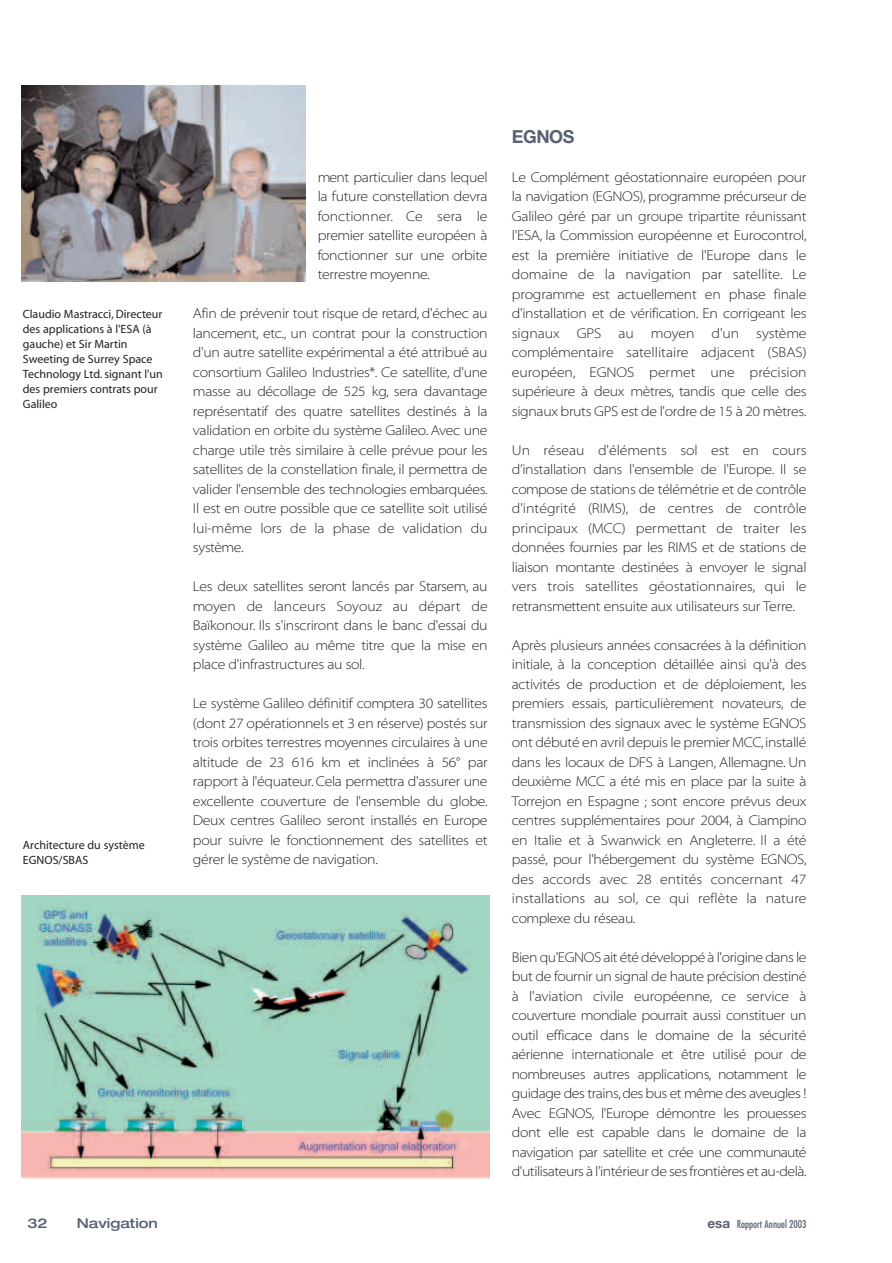
<style>
.page{position:relative;width:892px;height:1263px;background:#fff}
.page>*{position:absolute;margin:0;border:0;box-sizing:border-box;transform-origin:0 0}
.t1{font:700 18px "Helvetica Neue";letter-spacing:-.02em;color:#596176}
.t2{font:14.25px/19.5px "Myriad MM 215 700";letter-spacing:-.02em;color:#231f20;text-align:justify}
.t3{font:500 expanded 13.5px "Helvetica Neue";color:#596176}
.t4{font:12px/15px "Myriad MM 400 600";color:#231f20}
.t5{font:condensed 10.5px "Futura";color:#596176}
.s1{font-family:"Helvetica Neue";font-weight:700;font-stretch:normal;font-size:13.5px}
</style>
<div class="page">
<svg style="left:21px;top:85px;width:469px;height:1094px"></svg>
<p class="t4" style="left:23px;top:308px;width:141px">Claudio Mastracci, Directeur des applications à l'ESA (à gauche) et Sir Martin<br>Sweeting de Surrey Space<br>Technology Ltd. signant l'un des premiers contrats pour<br>Galileo</p>
<p class="t4" style="left:23px;top:839px;width:123px;line-height:14.4px">Architecture du système<br>EGNOS/SBAS</p>
<p class="t2" style="left:318px;top:168px;width:171px">ment particulier dans lequel la future constellation devra fonctionner. Ce sera le premier satellite européen à fonctionner sur une orbite terrestre moyenne.</p>
<p class="t2" style="left:193px;top:305px;width:296px">Afin de prévenir tout risque de retard, d'échec au lancement, etc., un contrat pour la construction d'un autre satellite expérimental a été attribué au consortium Galileo Industries*. Ce satellite, d'une masse au décollage de 525 kg, sera davantage représentatif des quatre satellites destinés à la validation en orbite du système Galileo. Avec une charge utile très similaire à celle prévue pour les satellites de la constellation finale, il permettra de valider l'ensemble des technologies embarquées.<br>Il est en outre possible que ce satellite soit utilisé lui-même lors de la phase de validation du système.</p>
<p class="t2" style="left:193px;top:578px;width:296px">Les deux satellites seront lancés par Starsem, au moyen de lanceurs Soyouz au départ de Baïkonour. Ils s'inscriront dans le banc d'essai du système Galileo au même titre que la mise en place d'infrastructures au sol.</p>
<p class="t2" style="left:193px;top:695px;width:296px">Le système Galileo définitif comptera 30 satellites (dont 27 opérationnels et 3 en réserve) postés sur trois orbites terrestres moyennes circulaires à une altitude de 23 616 km et inclinées à 56° par rapport à l'équateur. Cela permettra d'assurer une excellente couverture de l'ensemble du globe.<br>Deux centres Galileo seront installés en Europe pour suivre le fonctionnement des satellites et gérer le système de navigation.</p>
<p class="t1" style="left:512px;top:130px;width:64px">EGNOS</p>
<p class="t2" style="left:512px;top:168px;width:296px">Le Complément géostationnaire européen pour la navigation (EGNOS), programme précurseur de Galileo géré par un groupe tripartite réunissant l'ESA, la Commission européenne et Eurocontrol, est la première initiative de l'Europe dans le domaine de la navigation par satellite. Le programme est actuellement en phase finale d'installation et de vérification. En corrigeant les signaux GPS au moyen d'un système complémentaire satellitaire adjacent (SBAS) européen, EGNOS permet une précision supérieure à deux mètres, tandis que celle des signaux bruts GPS est de l'ordre de 15 à 20 mètres.</p>
<p class="t2" style="left:512px;top:441px;width:296px">Un réseau d'éléments sol est en cours d’installation dans l'ensemble de l'Europe. Il se compose de stations de télémétrie et de contrôle d'intégrité (RIMS), de centres de contrôle principaux (MCC) permettant de traiter les données fournies par les RIMS et de stations de liaison montante destinées à envoyer le signal vers trois satellites géostationnaires, qui le retransmettent ensuite aux utilisateurs sur Terre.</p>
<p class="t2" style="left:512px;top:636px;width:296px">Après plusieurs années consacrées à la définition initiale, à la conception détaillée ainsi qu'à des activités de production et de déploiement, les premiers essais, particulièrement novateurs, de transmission des signaux avec le système EGNOS ont débuté en avril depuis le premier MCC,installé dans les locaux de DFS à Langen, Allemagne. Un deuxième MCC a été mis en place par la suite à Torrejon en Espagne ; sont encore prévus deux centres supplémentaires pour 2004, à Ciampino en Italie et à Swanwick en Angleterre. Il a été passé, pour l'hébergement du système EGNOS, des accords avec 28 entités concernant 47 installations au sol, ce qui reflète la nature complexe du réseau.</p>
<p class="t2" style="left:512px;top:948px;width:296px">Bien qu'EGNOS ait été développé à l'origine dans le but de fournir un signal de haute précision destiné à l'aviation civile européenne, ce service à couverture mondiale pourrait aussi constituer un outil efficace dans le domaine de la sécurité aérienne internationale et être utilisé pour de nombreuses autres applications, notamment le guidage des trains,des bus et même des aveugles !<br>Avec EGNOS, l'Europe démontre les prouesses dont elle est capable dans le domaine de la navigation par satellite et crée une communauté d'utilisateurs à l'intérieur de ses frontières et au-delà.</p>
<p class="t3" style="left:28px;top:1218px;width:21px">32</p>
<p class="t3" style="left:77px;top:1218px;width:82px">Navigation</p>
<p class="t5" style="left:708px;top:1220px;width:100px"><span class="s1">esa</span> Rapport Annuel 2003</p>
</div>
